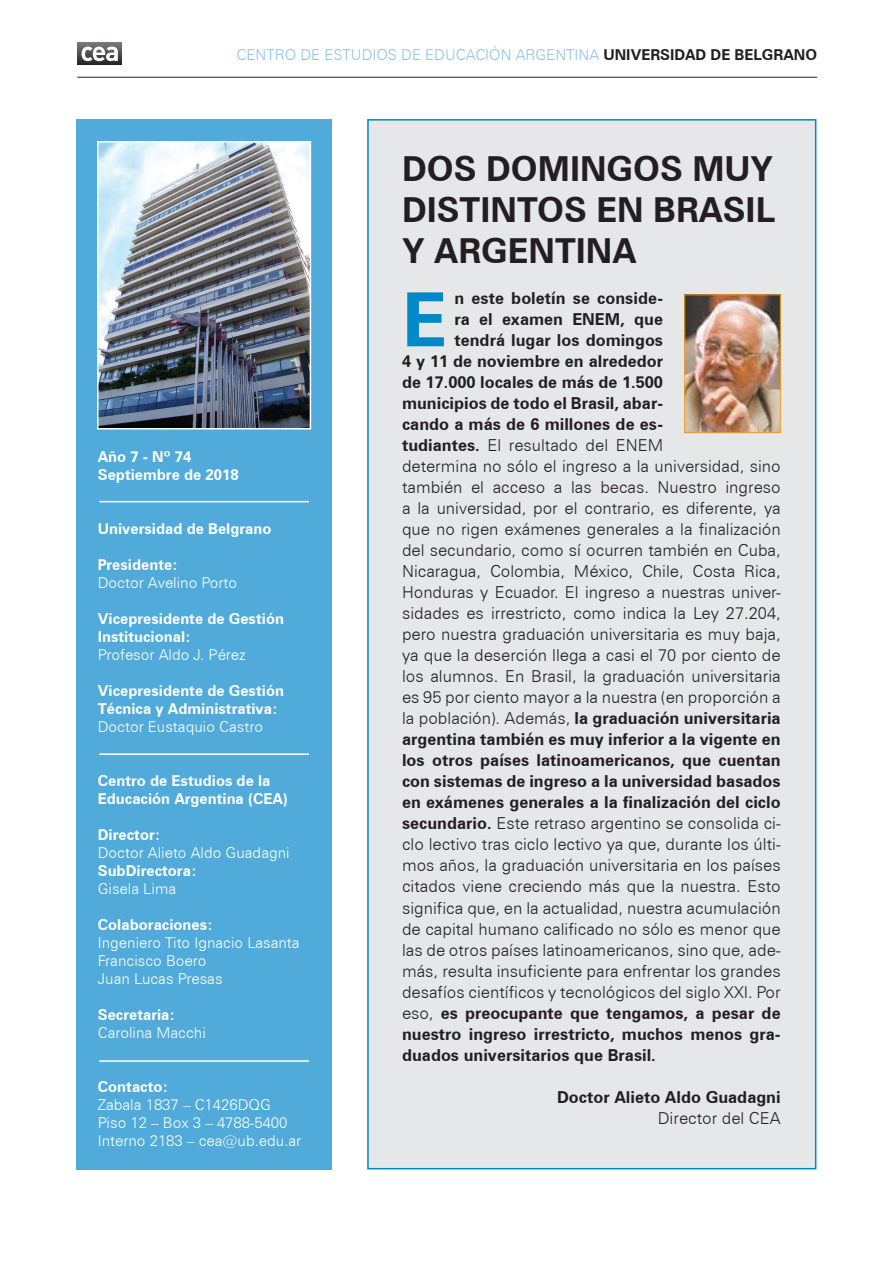
<style>
.page{position:relative;width:893px;height:1263px;background:#fff}
.page>*{position:absolute;margin:0;border:0;box-sizing:border-box;transform-origin:0 0}
.t1{font:700 74.85px "Zurich BT";color:#0088c7}
.t2{font:700 34.5px/41.4px "Zurich BT";color:#231f20;text-align:justify}
.t3{font:300 16.5px "Zurich BT";color:#231f20}
.t4{font:700 16.5px "Zurich BT";color:#231f20}
.t5{font:700 15px/18px "Zurich BT";color:#fff}
.t6{font:300 15px/18px "Zurich BT";color:#fff}
.t7{font:300 15px "Zurich BT";color:#8cc3e6}
.s1{font-weight:700;color:#231f20}
.s2{font-weight:700}
.s3{font-weight:300}
</style>
<div class="page">
<div style="left:367px;top:119px;width:449px;height:1050px;background:#e6e7e9;border:2px solid #0088c7"></div>
<div style="left:77px;top:119px;width:255px;height:1050px;background:#50abda"></div>
<img style="left:100px;top:144px;width:208px;height:282px">
<div style="left:97px;top:141px;width:214px;height:288px;border:2px solid #fff"></div>
<hr style="left:99px;top:501px;width:210px;height:1px;background:#fff">
<hr style="left:99px;top:753px;width:210px;height:2px;background:#fff">
<hr style="left:99px;top:1060px;width:210px;height:2px;background:#fff">
<img style="left:686px;top:296px;width:93px;height:135px">
<div style="left:684px;top:294px;width:97px;height:139px;border:1px solid #ee9e18"></div>
<svg style="left:77px;top:43px;width:45px;height:22px"></svg>
<svg style="left:82px;top:47px;width:36px;height:14px"></svg>
<hr style="left:77px;top:77px;width:740px;height:1px;background:#231f20">
<p class="t7" style="left:237px;top:45px;width:582px">CENTRO DE ESTUDIOS DE EDUCACIÓN ARGENTINA <span class="s1">UNIVERSIDAD DE BELGRANO</span></p>
<p class="t5" style="left:98px;top:447px;width:142px">Año 7 - Nº 74<br>Septiembre de 2018</p>
<p class="t5" style="left:98px;top:519px;width:175px">Universidad de Belgrano</p>
<p class="t5" style="left:98px;top:555px;width:82px">Presidente:</p>
<p class="t6" style="left:98px;top:573px;width:141px">Doctor Avelino Porto</p>
<p class="t5" style="left:98px;top:609px;width:188px">Vicepresidente de Gestión<br>Institucional:</p>
<p class="t6" style="left:98px;top:645px;width:150px">Profesor Aldo J. Pérez</p>
<p class="t5" style="left:98px;top:681px;width:188px">Vicepresidente de Gestión<br>Técnica y Administrativa:</p>
<p class="t6" style="left:98px;top:717px;width:167px">Doctor Eustaquio Castro</p>
<p class="t5" style="left:98px;top:771px;width:192px">Centro de Estudios de la<br>Educación Argentina (CEA)</p>
<p class="t5" style="left:98px;top:825px;width:64px">Director:</p>
<p class="t6" style="left:98px;top:843px;width:193px">Doctor Alieto Aldo Guadagni</p>
<p class="t5" style="left:98px;top:861px;width:100px">SubDirectora:</p>
<p class="t6" style="left:98px;top:879px;width:80px">Gisela Lima</p>
<p class="t5" style="left:98px;top:915px;width:117px">Colaboraciones:</p>
<p class="t6" style="left:98px;top:933px;width:203px">Ingeniero Tito Ignacio Lasanta<br>Francisco Boero<br>Juan Lucas Presas</p>
<p class="t5" style="left:98px;top:1005px;width:79px">Secretaria:</p>
<p class="t6" style="left:98px;top:1023px;width:110px">Carolina Macchi</p>
<p class="t5" style="left:98px;top:1077px;width:72px">Contacto:</p>
<p class="t6" style="left:98px;top:1095px;width:205px">Zabala 1837 – C1426dqg<br>Piso 12 – Box 3 – 4788-5400<br>Interno 2183 – cea@ub.edu.ar</p>
<h2 class="t2" style="left:402px;top:147px;width:373px">DOS DOMINGOS MUY DISTINTOS EN BRASIL Y ARGENTINA</h2>
<h1 class="t1" style="left:402px;top:274px;width:46px">E</h1>
<p class="t4" style="left:454px;top:288px;width:210px">n este boletín se conside-</p>
<p class="t4" style="left:454px;top:309px;width:210px">ra el examen ENEM, que</p>
<p class="t4" style="left:454px;top:330px;width:210px">tendrá lugar los domingos</p>
<p class="t4" style="left:402px;top:351px;width:263px">4 y 11 de noviembre en alrededor</p>
<p class="t4" style="left:402px;top:372px;width:263px">de 17.000 locales de más de 1.500</p>
<p class="t4" style="left:402px;top:393px;width:263px">municipios de todo el Brasil, abar-</p>
<p class="t4" style="left:402px;top:414px;width:263px">cando a más de 6 millones de es-</p>
<p class="t3" style="left:402px;top:435px;width:263px"><span class="s2">tudiantes.</span> El resultado del ENEM</p>
<p class="t3" style="left:402px;top:456px;width:380px">determina no sólo el ingreso a la universidad, sino</p>
<p class="t3" style="left:402px;top:477px;width:380px">también el acceso a las becas. Nuestro ingreso</p>
<p class="t3" style="left:402px;top:498px;width:380px">a la universidad, por el contrario, es diferente, ya</p>
<p class="t3" style="left:402px;top:519px;width:380px">que no rigen exámenes generales a la finalización</p>
<p class="t3" style="left:402px;top:540px;width:380px">del secundario, como sí ocurren también en Cuba,</p>
<p class="t3" style="left:402px;top:561px;width:380px">Nicaragua, Colombia, México, Chile, Costa Rica,</p>
<p class="t3" style="left:402px;top:582px;width:380px">Honduras y Ecuador. El ingreso a nuestras univer-</p>
<p class="t3" style="left:402px;top:603px;width:380px">sidades es irrestricto, como indica la Ley 27.204,</p>
<p class="t3" style="left:402px;top:624px;width:380px">pero nuestra graduación universitaria es muy baja,</p>
<p class="t3" style="left:402px;top:645px;width:380px">ya que la deserción llega a casi el 70 por ciento de</p>
<p class="t3" style="left:402px;top:666px;width:380px">los alumnos. En Brasil, la graduación universitaria</p>
<p class="t3" style="left:402px;top:687px;width:380px">es 95 por ciento mayor a la nuestra (en proporción a</p>
<p class="t4" style="left:402px;top:708px;width:380px"><span class="s3">la población). Además,</span> la graduación universitaria</p>
<p class="t4" style="left:402px;top:729px;width:380px">argentina también es muy inferior a la vigente en</p>
<p class="t4" style="left:402px;top:750px;width:380px">los otros países latinoamericanos, que cuentan</p>
<p class="t4" style="left:402px;top:771px;width:380px">con sistemas de ingreso a la universidad basados</p>
<p class="t4" style="left:402px;top:792px;width:380px">en exámenes generales a la finalización del ciclo</p>
<p class="t3" style="left:402px;top:813px;width:380px"><span class="s2">secundario.</span> Este retraso argentino se consolida ci-</p>
<p class="t3" style="left:402px;top:834px;width:380px">clo lectivo tras ciclo lectivo ya que, durante los últi-</p>
<p class="t3" style="left:402px;top:855px;width:380px">mos años, la graduación universitaria en los países</p>
<p class="t3" style="left:402px;top:876px;width:380px">citados viene creciendo más que la nuestra. Esto</p>
<p class="t3" style="left:402px;top:897px;width:380px">significa que, en la actualidad, nuestra acumulación</p>
<p class="t3" style="left:402px;top:918px;width:380px">de capital humano calificado no sólo es menor que</p>
<p class="t3" style="left:402px;top:940px;width:380px">las de otros países latinoamericanos, sino que, ade-</p>
<p class="t3" style="left:402px;top:961px;width:380px">más, resulta insuficiente para enfrentar los grandes</p>
<p class="t3" style="left:402px;top:982px;width:380px">desafíos científicos y tecnológicos del siglo XXI. Por</p>
<p class="t4" style="left:402px;top:1003px;width:380px"><span class="s3">eso,</span> es preocupante que tengamos, a pesar de</p>
<p class="t4" style="left:402px;top:1024px;width:380px">nuestro ingreso irrestricto, muchos menos gra-</p>
<p class="t4" style="left:402px;top:1045px;width:255px">duados universitarios que Brasil.</p>
<p class="t4" style="left:557px;top:1087px;width:225px">Doctor Alieto Aldo Guadagni</p>
<p class="t3" style="left:658px;top:1108px;width:124px">Director del CEA</p>
</div>
